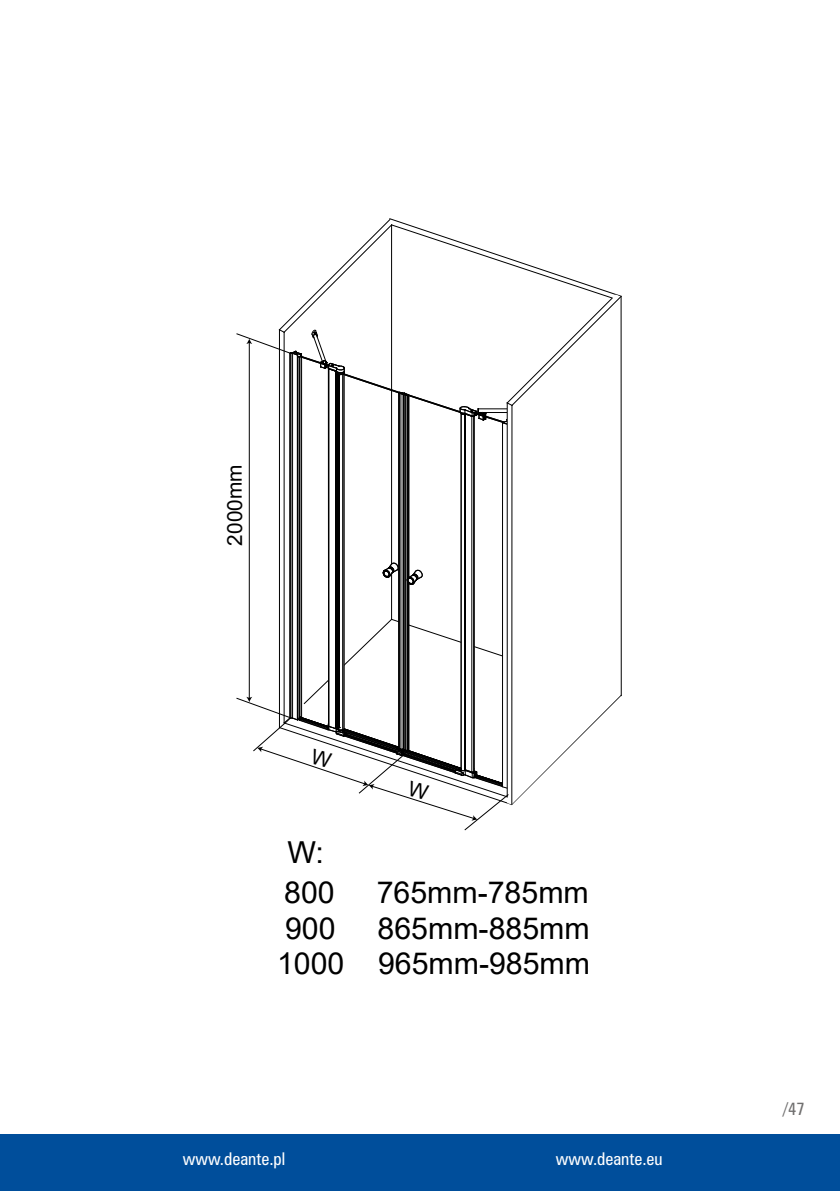
<style>
.page{position:relative;width:840px;height:1191px;background:#fff}
.page>*{position:absolute;margin:0;border:0;box-sizing:border-box;transform-origin:0 0}
.t1{font:30.2px/35.8px "Arial";color:#000;text-align:right}
.t2{font:20.8px "Arial";color:#000}
.t3{font:16px "Zurich Cn PL";color:#fff}
.t4{font:16px "Zurich Cn PL";color:#706f6f}
</style>
<div class="page">
<div style="left:0;top:1134px;width:839px;height:57px;background:#004e9b"></div>
<svg style="left:236px;top:218px;width:385px;height:612px"></svg>
<p class="t2" style="left:220px;top:545px;width:83px;rotate:-90deg">m0002 m</p>
<p class="t1" style="left:287px;top:834px;width:38px">W:</p>
<p class="t1" style="left:284px;top:873px;width:52px">800</p>
<p class="t1" style="left:376px;top:873px;width:213px">765mm-785mm</p>
<p class="t1" style="left:277px;top:910px;width:314px">865mm-885mm<br>1000 965mm-985mm</p>
<p class="t1" style="left:285px;top:910px;width:52px">900</p>
<p class="t3" style="left:183px;top:1148px;width:104px">www.deante.pl</p>
<p class="t3" style="left:555px;top:1148px;width:108px">www.deante.eu</p>
<p class="t4" style="left:782px;top:1098px;width:23px">/47</p>
</div>
